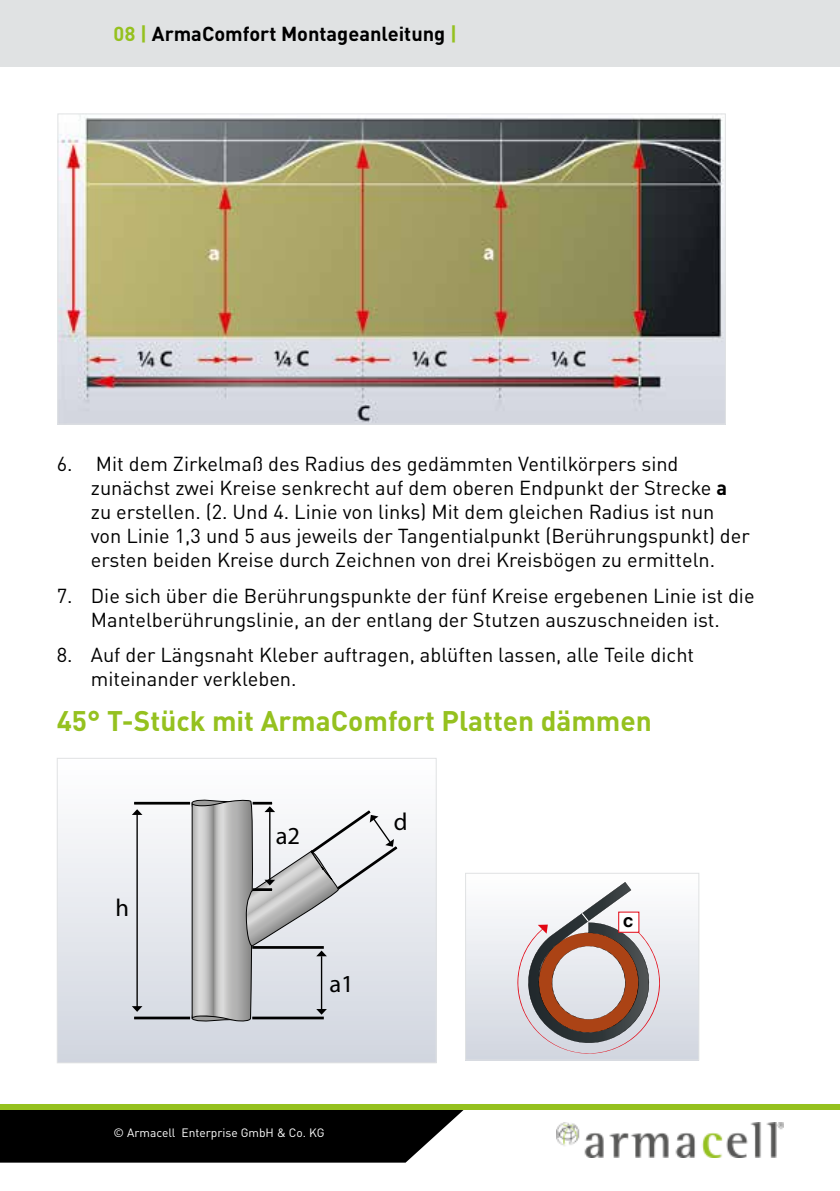
<style>
.page{position:relative;width:840px;height:1191px;background:#fff}
.page>*{position:absolute;margin:0;border:0;box-sizing:border-box;transform-origin:0 0}
.t1{font:700 28px "DIN Pro";color:#95c11f}
.t2{font:24.4px "Myriad";color:#000}
.t3{font:20px/24px "DIN Pro";color:#000}
.t4{font:700 20px "DIN Pro";color:#000}
.t5{font:800 13.6px "Swiss 721 BT";color:#000}
.t6{font:12px "DIN Pro";color:#fff}
.s1{color:#95c11f}
.s2{font-weight:700}
</style>
<div class="page">
<div style="left:0;top:1110px;width:464px;height:52px;background:#000"></div>
<img style="left:556px;top:1122px;width:226px;height:35px">
<img style="left:59px;top:115px;width:664px;height:307px">
<svg style="left:59px;top:801px;width:375px;height:260px"></svg>
<hr style="left:134px;top:802px;width:56px;height:2px;background:#000">
<hr style="left:134px;top:1016px;width:56px;height:3px;background:#000">
<svg style="left:132px;top:809px;width:10px;height:6px"></svg>
<svg style="left:132px;top:1006px;width:10px;height:5px"></svg>
<hr style="left:136px;top:812px;width:2px;height:197px;background:#000">
<svg style="left:191px;top:799px;width:209px;height:236px"></svg>
<div style="left:57px;top:758px;width:379px;height:305px;border:1px solid #e0e2e3"></div>
<svg style="left:467px;top:882px;width:230px;height:176px"></svg>
<div style="left:618px;top:911px;width:21px;height:21px;background:#fff;border:1px solid #e30613"></div>
<div style="left:465px;top:872px;width:234px;height:188px;border:1px solid #e0e2e3"></div>
<div style="left:0;top:0;width:839px;height:66px;background:#e0e2e3"></div>
<div style="left:0;top:1104px;width:839px;height:6px;background:#95c11f"></div>
<p class="t4" style="left:113px;top:17px;width:345px"><span class="s1">08 |</span> ArmaComfort Montageanleitung <span class="s1">|</span></p>
<p class="t3" style="left:91px;top:450px;width:660px;text-indent:-34px">6. Mit dem Zirkelmaß des Radius des gedämmten Ventilkörpers sind zunächst zwei Kreise senkrecht auf dem oberen Endpunkt der Strecke <span class="s2">a </span>zu erstellen. (2. Und 4. Linie von links) Mit dem gleichen Radius ist nun von Linie 1,3 und 5 aus jeweils der Tangentialpunkt (Berührungspunkt) der ersten beiden Kreise durch Zeichnen von drei Kreisbögen zu ermitteln.</p>
<p class="t3" style="left:57px;top:581px;width:699px;text-align:center">7. Die sich über die Berührungspunkte der fünf Kreise ergebenen Linie ist die<br>Mantelberührungslinie, an der entlang der Stutzen auszuschneiden ist.</p>
<p class="t3" style="left:91px;top:641px;width:604px;text-indent:-34px">8. Auf der Längsnaht Kleber auftragen, ablüften lassen, alle Teile dicht miteinander verkleben.</p>
<h1 class="t1" style="left:57px;top:697px;width:596px">45° T-Stück mit ArmaComfort Platten dämmen</h1>
<p class="t2" style="left:116px;top:895px;width:15px">h</p>
<p class="t2" style="left:276px;top:824px;width:26px">a2</p>
<p class="t2" style="left:393px;top:810px;width:16px">d</p>
<p class="t2" style="left:329px;top:972px;width:26px">a1</p>
<p class="t6" style="left:113px;top:1123px;width:212px">© Armacell Enterprise GmbH &amp; Co. KG</p>
<p class="t5" style="left:622px;top:913px;width:12px">C</p>
</div>
